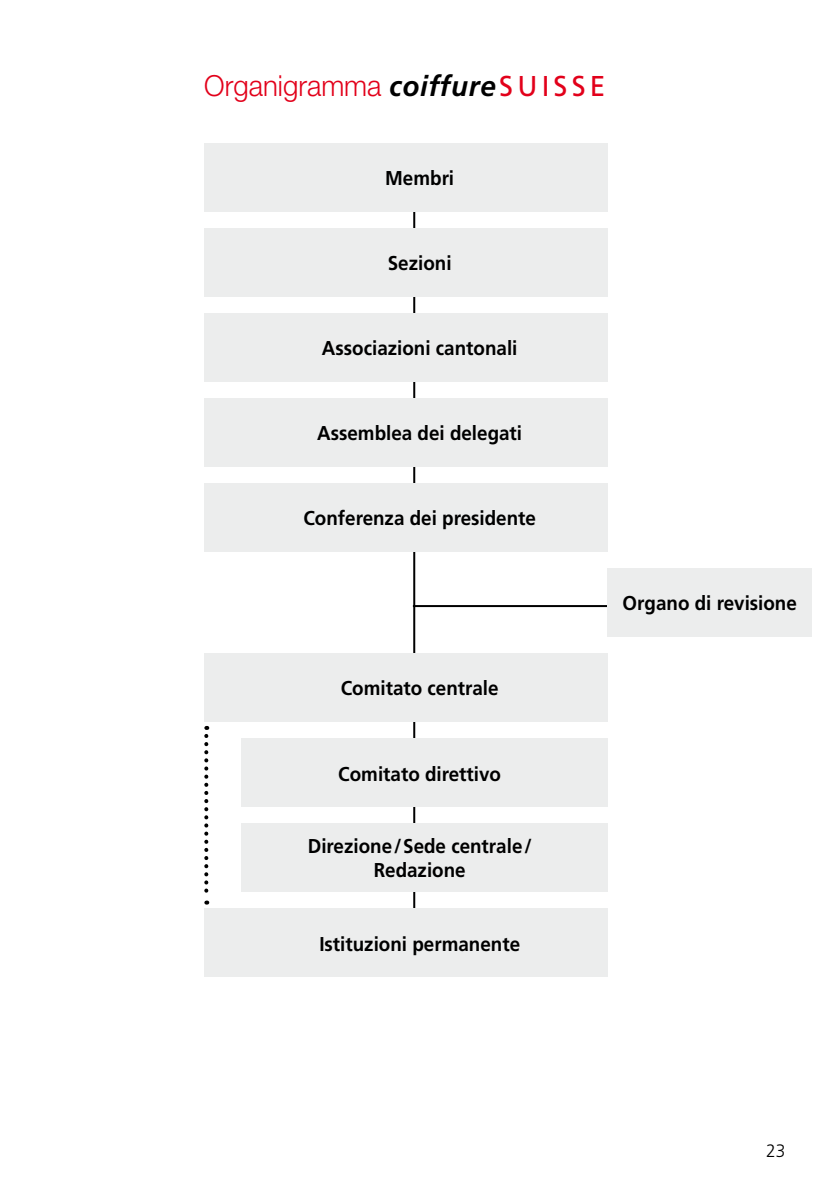
<style>
.page{position:relative;width:840px;height:1191px;background:#fff}
.page>*{position:absolute;margin:0;border:0;box-sizing:border-box;transform-origin:0 0}
.t1{font:300 29px "Helvetica Neue";color:#e2001a;scale:.95 1}
.t2{font:700 20px/24px "Frutiger";color:#000;text-align:center;scale:.94 1}
.t3{font:300 18px "Frutiger";color:#000;scale:.96 1}
.s1{font-family:"Frutiger";font-weight:700;font-style:italic;font-size:28.6px;color:#000}
.s2{font-family:"Frutiger";font-weight:400;font-size:28.6px}
</style>
<div class="page">
<svg style="left:204px;top:736px;width:4px;height:168px"></svg>
<hr style="left:413px;top:171px;width:2px;height:756px;background:#000">
<hr style="left:412px;top:605px;width:205px;height:2px;background:#000">
<div style="left:204px;top:143px;width:403px;height:68px;background:#eceded"></div>
<div style="left:204px;top:228px;width:403px;height:68px;background:#eceded"></div>
<div style="left:204px;top:313px;width:403px;height:68px;background:#eceded"></div>
<div style="left:204px;top:398px;width:403px;height:68px;background:#eceded"></div>
<div style="left:204px;top:483px;width:403px;height:68px;background:#eceded"></div>
<div style="left:607px;top:568px;width:204px;height:68px;background:#eceded"></div>
<div style="left:204px;top:653px;width:403px;height:68px;background:#eceded"></div>
<div style="left:240px;top:738px;width:367px;height:68px;background:#eceded"></div>
<div style="left:240px;top:823px;width:367px;height:68px;background:#eceded"></div>
<div style="left:204px;top:909px;width:403px;height:68px;background:#eceded"></div>
<h1 class="t1" style="left:204px;top:68px;width:423px">Organigramma <span class="s1">coiffure</span><span class="s2">SUISSE</span></h1>
<p class="t2" style="left:385px;top:166px;width:75px">Membri</p>
<p class="t2" style="left:387px;top:251px;width:69px">Sezioni</p>
<p class="t2" style="left:322px;top:336px;width:209px">Associazioni cantonali</p>
<p class="t2" style="left:317px;top:421px;width:219px">Assemblea dei delegati</p>
<p class="t2" style="left:303px;top:506px;width:249px">Conferenza dei presidente</p>
<p class="t2" style="left:340px;top:676px;width:169px">Comitato centrale</p>
<p class="t2" style="left:338px;top:761px;width:175px">Comitato direttivo</p>
<p class="t2" style="left:307px;top:834px;width:239px">Direzione/Sede centrale/<br>Redazione</p>
<p class="t2" style="left:319px;top:931px;width:215px">Istituzioni permanente</p>
<p class="t2" style="left:622px;top:591px;width:187px">Organo di revisione</p>
<p class="t3" style="left:765px;top:1140px;width:22px">23</p>
</div>
